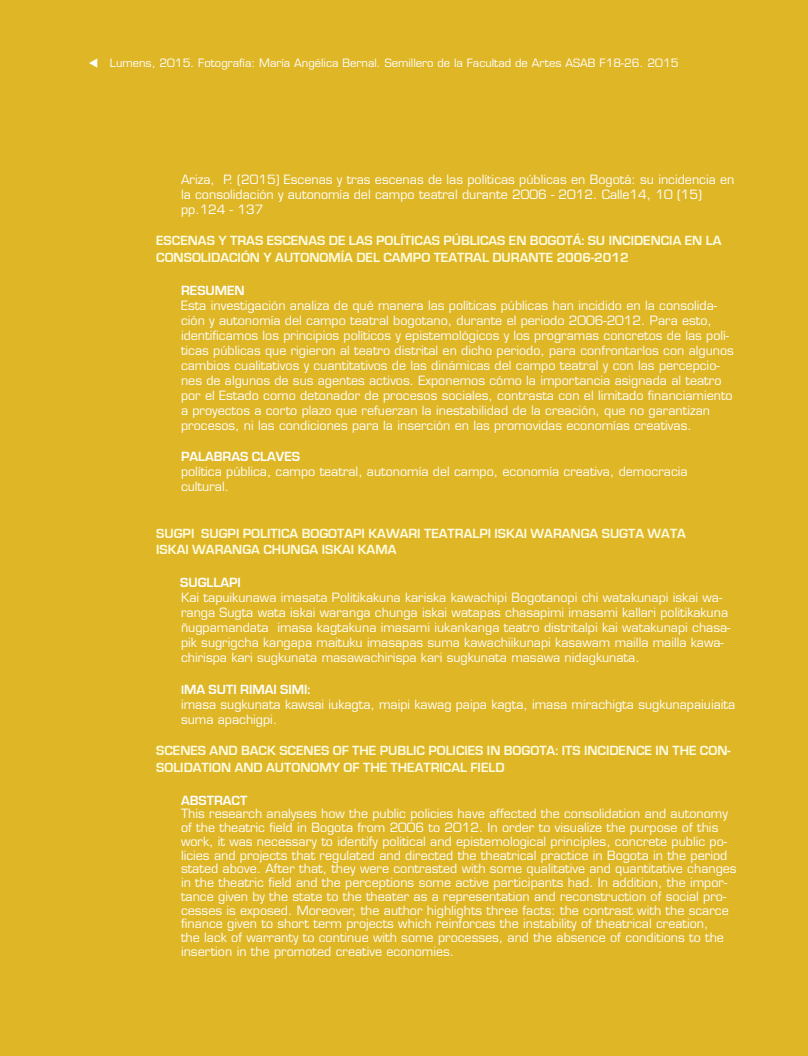
<style>
.page{position:relative;width:808px;height:1056px;background:#dfb625}
.page>*{position:absolute;margin:0;border:0;box-sizing:border-box;transform-origin:0 0}
.t1{font:700 13.75px/16.5px "Eurostile";color:#fffce1}
.t2{font:700 13.75px "Eurostile";color:#fff}
.t3{font:12.5px/15px "Eurostile";color:#fff}
.t4{font:11.25px "Eurostile";color:#fff}
.s1{font-size:12.5px}
</style>
<div class="page">
<p class="t4" style="left:89px;top:56px;width:591px">▼ Lumens, 2015. Fotografía: María Angélica Bernal. Semillero de la Facultad de Artes ASAB F18-26. 2015</p>
<p class="t3" style="left:181px;top:172px;width:555px">Ariza, p. (2015) Escenas y tras escenas de las políticas públicas en Bogotá: su incidencia en la consolidación y autonomía del campo teatral durante 2006 - 2012. Calle14, 10 (15) pp.124 - 137</p>
<p class="t1" style="left:156px;top:233px;width:17px">ESCENAS</p>
<p class="t1" style="left:218px;top:233px;width:21px">Y TRAS</p>
<p class="t1" style="left:267px;top:233px;width:10px">ESCENAS</p>
<p class="t1" style="left:329px;top:233px;width:29px">DE LAS</p>
<p class="t1" style="left:376px;top:233px;width:8px">POLÍTICAS</p>
<p class="t1" style="left:443px;top:233px;width:9px">PÚBLICAS</p>
<p class="t1" style="left:509px;top:233px;width:40px">EN BOGOTÁ</p>
<p class="t1" style="left:581px;top:233px;width:36px">: SU INCIDENCIA</p>
<p class="t1" style="left:685px;top:233px;width:30px">EN LA</p>
<p class="t1" style="left:156px;top:249px;width:9px">CONSOLIDACIÓN</p>
<p class="t1" style="left:263px;top:249px;width:22px">Y AUTONOMÍA</p>
<p class="t1" style="left:356px;top:249px;width:9px">DEL</p>
<p class="t1" style="left:383px;top:249px;width:11px">CAMPO</p>
<p class="t1" style="left:434px;top:249px;width:9px">TEATRAL</p>
<p class="t1" style="left:492px;top:249px;width:10px">DURANTE</p>
<p class="t1" style="left:557px;top:249px;width:74px">2006-2012</p>
<p class="t2" style="left:181px;top:283px;width:19px">RESUMEN</p>
<p class="t3" style="left:181px;top:298px;width:554px">Esta investigación analiza de qué manera las políticas públicas han incidido en la consolida&shy;ción y autonomía del campo teatral bogotano, durante el periodo 2006-2012. Para esto, identificamos los principios políticos y epistemológicos y los programas concretos de las polí&shy;ticas públicas que rigieron al teatro distrital en dicho periodo, para confrontarlos con algunos cambios cualitativos y cuantitativos de las dinámicas del campo teatral y con las percepcio&shy;nes de algunos de sus agentes activos. Exponemos cómo la importancia asignada al teatro por el Estado como detonador de procesos sociales, contrasta con el limitado financiamiento a proyectos a corto plazo que refuerzan la inestabilidad de la creación, que no garantizan procesos, ni las condiciones para la inserción en las promovidas economías creativas.</p>
<p class="t2" style="left:181px;top:449px;width:18px">PALABRAS</p>
<p class="t2" style="left:252px;top:449px;width:9px">CLAVES</p>
<p class="t3" style="left:181px;top:464px;width:508px">política pública, campo teatral, autonomía del campo, economía creativa, democracia cultural.</p>
<p class="t1" style="left:156px;top:525px;width:17px">SUGPI</p>
<p class="t1" style="left:201px;top:525px;width:17px">SUGPI</p>
<p class="t1" style="left:243px;top:525px;width:17px">POLITICA</p>
<p class="t1" style="left:302px;top:525px;width:18px">BOGOTAPI</p>
<p class="t1" style="left:368px;top:525px;width:40px">KAWARI</p>
<p class="t1" style="left:424px;top:525px;width:9px">TEATRALPI</p>
<p class="t1" style="left:495px;top:525px;width:60px">IS KAI WARANGA</p>
<p class="t1" style="left:602px;top:525px;width:18px">SUGTA</p>
<p class="t1" style="left:648px;top:525px;width:23px">WATA</p>
<p class="t1" style="left:156px;top:542px;width:60px">ISKAI WARANGA</p>
<p class="t1" style="left:263px;top:542px;width:28px">CHUNGA</p>
<p class="t1" style="left:322px;top:542px;width:56px">IS KAI KAMA</p>
<p class="t2" style="left:180px;top:575px;width:17px">SUGLLAPI</p>
<p class="t3" style="left:181px;top:590px;width:551px">Kai tapuikunawa imasata Politikakuna kariska kawachipi Bogotanopi chi watakunapi iskai wa&shy;ranga Sugta wata iskai waranga chunga iskai watapas chasapimi imasami kallari politikakuna ñugpamandata imasa kagtakuna imasami iukankanga teatro distritalpi kai watakunapi chasa&shy;pik sugrigcha kangapa maituku imasapas suma kawachiikunapi kasawam mailla mailla kawa&shy;chirispa kari sugkunata masawachirispa kari sugkunata masawa nidagkunata.</p>
<p class="t2" style="left:181px;top:682px;width:36px"><span class="s1">I</span>MA SUTI</p>
<p class="t2" style="left:240px;top:682px;width:17px">RIMAI</p>
<p class="t2" style="left:280px;top:682px;width:32px">SIMI:</p>
<p class="t3" style="left:181px;top:697px;width:556px">imasa sugkunata kawsai iukagta, maipi kawag paipa kagta, imasa mirachigta sugkunapaiuiaita suma apachigpi.</p>
<p class="t1" style="left:156px;top:743px;width:576px">SCENES AND BACK SCENES OF THE PUBLIC POLICIES IN BOGOTA: ITS INCIDENCE IN THE CON-<br>SOLIDATION AND AUTONOMY OF THE THEATRICAL FIELD</p>
<p class="t2" style="left:181px;top:793px;width:18px">ABSTRACT</p>
<p class="t3" style="left:181px;top:807px;width:557px;line-height:13.8px">This research analyses how the public policies have affected the consolidation and autonomy of the theatric field in Bogota from 2006 to 2012. In order to visualize the purpose of this work, it was necessary to identify political and epistemological principles, concrete public po&shy;licies and projects that regulated and directed the theatrical practice in Bogota in the period stated above. After that, they were contrasted with some qualitative and quantitative changes in the theatric field and the perceptions some active participants had. In addition, the impor&shy;tance given by the state to the theater as a representation and reconstruction of social pro&shy;cesses is exposed. Moreover, the author highlights three facts: the contrast with the scarce finance given to short term projects which reinforces the instability of theatrical creation,<br>the lack of warranty to continue with some processes, and the absence of conditions to the insertion in the promoted creative economies.</p>
</div>
